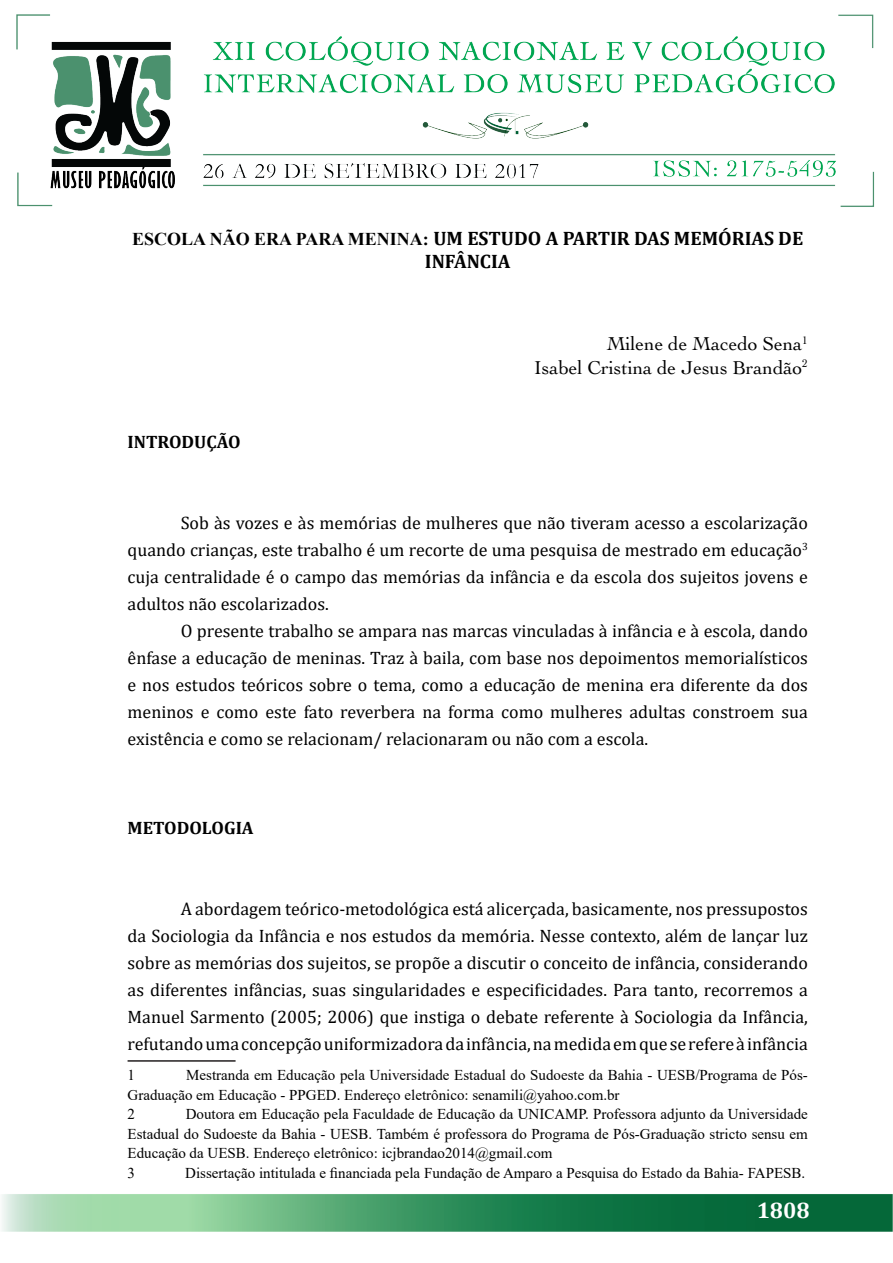
<style>
.page{position:relative;width:893px;height:1263px;background:#fff}
.page>*{position:absolute;margin:0;border:0;box-sizing:border-box;transform-origin:0 0}
.t1{font:700 22.5px "Cambria";color:#fff}
.t2{font:700 19.5px/23.4px "Cambria";color:#000;text-align:center}
.t3{font:19.5px/23.4px "Cochin LT";color:#000;text-align:right}
.t4{font:18px/27px "Cambria";color:#000;text-align:justify}
.t5{font:700 18px "Cambria";color:#000}
.t6{font:15px/19.5px "Times New Roman";color:#000}
.s1{font-family:"Times New Roman";font-size:18px}
</style>
<div class="page">
<img style="left:2px;top:14px;width:890px;height:1218px">
<hr style="left:128px;top:1060px;width:108px;height:2px;background:#231f20">
<p class="t2" style="left:132px;top:226px;width:673px"><span class="s1">ESCOLA NÃO ERA PARA MENINA:</span> UM ESTUDO A PARTIR DAS MEMÓRIAS DE<br>INFÂNCIA</p>
<p class="t5" style="left:128px;top:429px;width:115px">INTRODUÇÃO</p>
<p class="t3" style="left:534px;top:332px;width:275px">Milene de Macedo Sena<sup>1<br></sup>Isabel Cristina de Jesus Brandão<sup>2</sup></p>
<p class="t4" style="left:128px;top:509px;width:682px;text-indent:53px">Sob às vozes e às memórias de mulheres que não tiveram acesso a escolarização quando crianças, este trabalho é um recorte de uma pesquisa de mestrado em educação<sup>3 </sup>cuja centralidade é o campo das memórias da infância e da escola dos sujeitos jovens e adultos não escolarizados.</p>
<p class="t4" style="left:128px;top:617px;width:682px;text-indent:53px">O presente trabalho se ampara nas marcas vinculadas à infância e à escola, dando ênfase a educação de meninas. Traz à baila, com base nos depoimentos memorialísticos e nos estudos teóricos sobre o tema, como a educação de menina era diferente da dos meninos e como este fato reverbera na forma como mulheres adultas constroem sua existência e como se relacionam/ relacionaram ou não com a escola.</p>
<p class="t5" style="left:128px;top:815px;width:128px">METODOLOGIA</p>
<p class="t4" style="left:128px;top:896px;width:682px;text-indent:53px">A abordagem teórico-metodológica está alicerçada, basicamente, nos pressupostos da Sociologia da Infância e nos estudos da memória. Nesse contexto, além de lançar luz sobre as memórias dos sujeitos, se propõe a discutir o conceito de infância, considerando as diferentes infâncias, suas singularidades e especificidades. Para tanto, recorremos a Manuel Sarmento (2005; 2006) que instiga o debate referente à Sociologia da Infância, refutando uma concepção uniformizadora da infância, na medida em que se refere à infância</p>
<p class="t6" style="left:128px;top:1065px;width:9px">1</p>
<p class="t6" style="left:128px;top:1065px;width:682px;text-indent:59px">Mestranda em Educação pela Universidade Estadual do Sudoeste da Bahia - UESB/Programa de Pós-<br>Graduação em Educação - PPGED. Endereço eletrônico: senamili@yahoo.com.br<br>2</p>
<p class="t6" style="left:128px;top:1104px;width:682px;text-indent:58px">Doutora em Educação pela Faculdade de Educação da UNICAMP. Professora adjunto da Universidade Estadual do Sudoeste da Bahia - UESB. Também é professora do Programa de Pós-Graduação stricto sensu em Educação da UESB. Endereço eletrônico: icjbrandao2014@gmail.com<br>3</p>
<p class="t6" style="left:185px;top:1163px;width:621px">Dissertação intitulada e financiada pela Fundação de Amparo a Pesquisa do Estado da Bahia- FAPESB.</p>
<p class="t1" style="left:757px;top:1195px;width:55px">1808</p>
</div>
